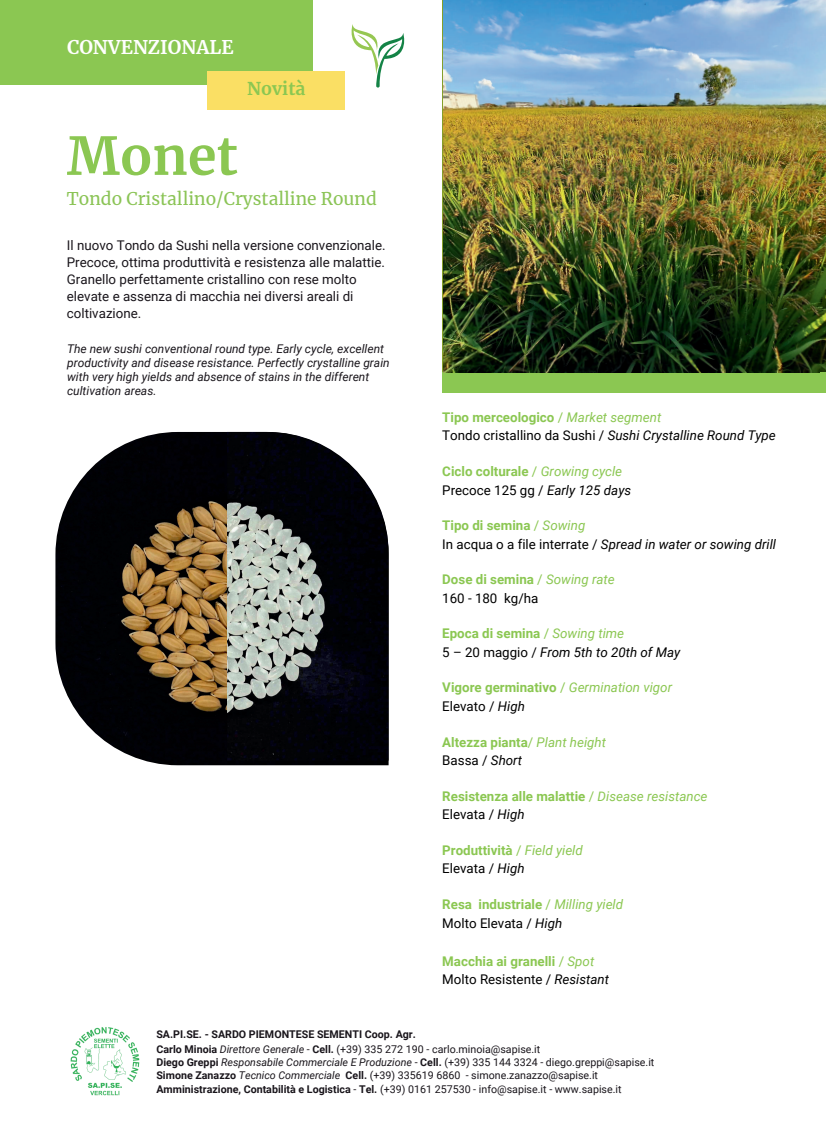
<style>
.page{position:relative;width:826px;height:1136px;background:#fff}
.page>*{position:absolute;margin:0;border:0;box-sizing:border-box;transform-origin:0 0}
.t1{font:700 52px "Merriweather";color:#8bc752}
.t2{font:700 18.62px "Merriweather";color:#fff}
.t3{font:700 17.5px "Merriweather";color:#8bc752}
.t4{font:17.38px "Merriweather";color:#8bc456}
.t5{font:700 13.38px/18.8px "Roboto";color:#8bc752}
.t6{font:italic 13.38px/18.8px "Roboto";color:#000}
.t7{font:13.38px/17px "Roboto";color:#19151b}
.t8{font:italic 12px/14px "Roboto";color:#19151b}
.t9{font:10.62px/13.4px "Roboto";color:#19151b}
.t10{font:700 10.62px/15.1px "Roboto";color:#19151b}
.s1{font-weight:700;font-style:normal;color:#8bc752}
.s2{font-style:normal;color:#8bc752}
.s3{color:#8bc752}
.s4{font-style:normal}
.s5{font-weight:400}
.s6{font-weight:400;font-style:italic}
.s7{font-weight:400;color:#000}
.s8{font-weight:400;font-style:italic;color:#000}
.s9{font-weight:700}
.s10{font-style:italic}
</style>
<div class="page">
<img style="left:70px;top:1027px;width:70px;height:69px">
<svg style="left:351px;top:24px;width:54px;height:64px"></svg>
<div style="left:442px;top:259px;width:384px;height:133px;background:#8bc752"></div>
<img style="left:55px;top:432px;width:334px;height:333px">
<img style="left:227px;top:432px;width:162px;height:328px">
<div style="left:0;top:0;width:313px;height:85px;background:#8bc752"></div>
<div style="left:208px;top:71px;width:137px;height:39px;background:#fadf64"></div>
<img style="left:443px;top:0;width:383px;height:372px">
<h2 class="t2" style="left:67px;top:34px;width:168px">CONVENZIONALE</h2>
<h3 class="t3" style="left:247px;top:76px;width:60px">Novità</h3>
<h1 class="t1" style="left:67px;top:120px;width:172px">Monet</h1>
<p class="t4" style="left:67px;top:186px;width:311px">Tondo Cristallino/Crystalline Round</p>
<p class="t7" style="left:67px;top:236px;width:320px">Il nuovo Tondo da Sushi nella versione convenzionale.<br>Precoce, ottima produttività e resistenza alle malattie.<br>Granello perfettamente cristallino con rese molto elevate e assenza di macchia nei diversi areali di coltivazione.</p>
<p class="t8" style="left:67px;top:341px;width:324px">The new sushi conventional round type. Early cycle, excellent productivity and disease resistance. Perfectly crystalline grain with very high yields and absence of stains in the different cultivation areas.</p>
<p class="t6" style="left:442px;top:407px;width:335px"><span class="s1">Tipo merceologico</span> <span class="s2">/</span> <span class="s3">Market segment<br></span><span class="s4">Tondo cristallino da Sushi /</span> Sushi Crystalline Round Type</p>
<p class="t5" style="left:442px;top:461px;width:190px">Ciclo colturale <span class="s5">/</span> <span class="s6">Growing cycle<br></span><span class="s7">Precoce 125 gg /</span> <span class="s8">Early 125 days</span></p>
<p class="t6" style="left:442px;top:515px;width:335px"><span class="s1">Tipo di semina</span> <span class="s2">/</span> <span class="s3">Sowing<br></span><span class="s4">In acqua o a file interrate /</span> Spread in water or sowing drill</p>
<p class="t5" style="left:442px;top:569px;width:174px">Dose di semina <span class="s5">/</span> <span class="s6">Sowing rate<br></span><span class="s7">160 - 180 kg/ha</span></p>
<p class="t6" style="left:442px;top:623px;width:240px"><span class="s1">Epoca di semina</span> <span class="s2">/</span> <span class="s3">Sowing time<br></span><span class="s4">5 – 20 maggio /</span> From 5th to 20th of May</p>
<p class="t5" style="left:442px;top:677px;width:231px">Vigore germinativo <span class="s5">/</span> <span class="s6">Germination vigor<br></span><span class="s7">Elevato /</span> <span class="s8">High</span></p>
<p class="t5" style="left:442px;top:731px;width:165px">Altezza pianta<span class="s5">/</span> <span class="s6">Plant height<br></span><span class="s7">Bassa /</span> <span class="s8">Short</span></p>
<p class="t5" style="left:442px;top:786px;width:267px">Resistenza alle malattie <span class="s5">/</span> <span class="s6">Disease resistance<br></span><span class="s7">Elevata /</span> <span class="s8">High</span></p>
<p class="t5" style="left:442px;top:840px;width:142px">Produttività <span class="s5">/</span> <span class="s6">Field yield<br></span><span class="s7">Elevata /</span> <span class="s8">High</span></p>
<p class="t5" style="left:442px;top:894px;width:182px">Resa industriale <span class="s5">/</span> <span class="s6">Milling yield<br></span><span class="s7">Molto Elevata /</span> <span class="s8">High</span></p>
<p class="t5" style="left:442px;top:951px;width:168px">Macchia ai granelli <span class="s5">/</span> <span class="s6">Spot<br></span><span class="s7">Molto Resistente /</span> <span class="s8">Resistant</span></p>
<p class="t10" style="left:156px;top:1025px;width:385px">SA.PI.SE. - SARDO PIEMONTESE SEMENTI Coop. Agr.<br>Carlo Minoia <span class="s6">Direttore Generale</span> <span class="s5">-</span> Cell. <span class="s5">(+39) 335 272 190 - carlo.minoia@sapise.it</span></p>
<p class="t9" style="left:156px;top:1055px;width:499px"><span class="s9">Diego Greppi</span> <span class="s10">Responsabile Commerciale E Produzione</span> - <span class="s9">Cell.</span> (+39) 335 144 3324 - diego.greppi@sapise.it<br><span class="s9">Simone Zanazzo</span> <span class="s10">Tecnico Commerciale</span> <span class="s9">Cell.</span> (+39) 335619 6860 - simone.zanazzo@sapise.it<br><span class="s9">Amministrazione, Contabilità e Logistica</span> - <span class="s9">Tel.</span> (+39) 0161 257530 - info@sapise.it - www.sapise.it</p>
</div>
